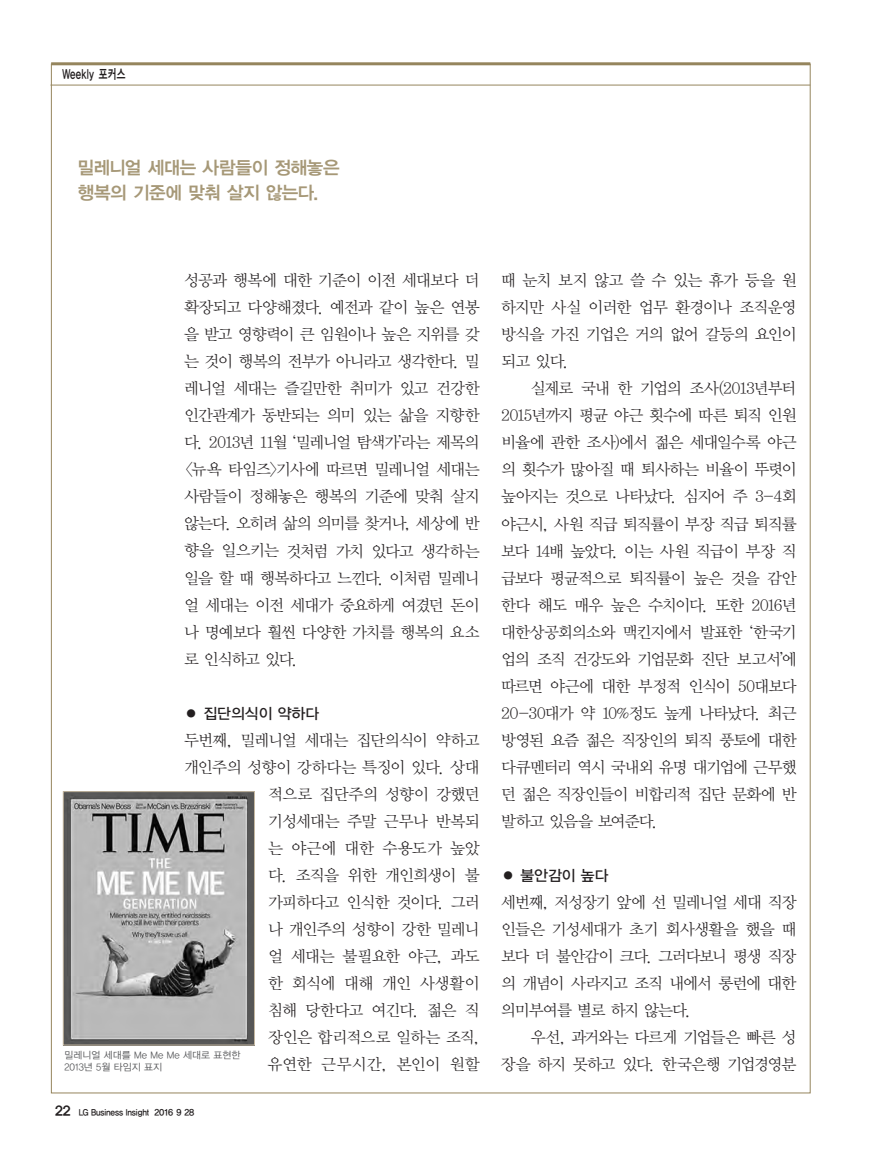
<style>
.page{position:relative;width:872px;height:1157px;background:#fff}
.page>*{position:absolute;margin:0;border:0;box-sizing:border-box;transform-origin:0 0}
._9__발문{font:18px "YDVYGO14";letter-spacing:-.025em;color:#a69877}
._3__본문{font:15.9px/27px "YDVY Mj O12";letter-spacing:-.07em;color:#231f20;text-align:justify}
._5__첫_본문{font:15.9px/27px "YDVY Mj O12";letter-spacing:-.05em;color:#231f20;text-align:justify}
.원_제목{font:15px "YDVYGO13";color:#231f20}
.t1{font:13.5px "YDVYGO14";letter-spacing:.025em;color:#231f20;scale:.7 1}
.사진_설명{font:9.75px/12.8px "YDVYGO12";color:#57585a}
.t2{font:9px "YDVYGO14";letter-spacing:-.015em;color:#231f20;scale:.9 1}
.s1{font-family:"YDVY Mj O12"}
.s2{font-family:"YDV Yhead M";font-size:13.5px}
</style>
<div class="page">
<hr style="left:51px;top:62px;width:759px;height:3px;background:#95855d">
<hr style="left:50px;top:85px;width:760px;height:1px;background:#95855d">
<img style="left:65px;top:793px;width:188px;height:250px">
<div style="left:63px;top:791px;width:192px;height:254px;border:1px solid #c5b8a1"></div>
<p class="t1" style="left:62px;top:65px;width:92px">Weekly 포커스</p>
<p class="_9__발문" style="left:78px;top:155px;width:263px">밀레니얼 세대는 사람들이 정해놓은</p>
<p class="_9__발문" style="left:78px;top:180px;width:242px">행복의 기준에 맞춰 살지 않는다.</p>
<p class="_3__본문" style="left:184px;top:266px;width:297px">성공과 행복에 대한 기준이 이전 세대보다 더 확장되고 다양해졌다. 예전과 같이 높은 연봉 을 받고 영향력이 큰 임원이나 높은 지위를 갖 는 것이 행복의 전부가 아니라고 생각한다. 밀 레니얼 세대는 즐길만한 취미가 있고 건강한 인간관계가 동반되는 의미 있는 삶을 지향한 다. 2013년 11월 ‘밀레니얼 탐색가’라는 제목의 &lt;뉴욕 타임즈&gt;기사에 따르면 밀레니얼 세대는 사람들이 정해놓은 행복의 기준에 맞춰 살지 않는다. 오히려 삶의 의미를 찾거나, 세상에 반 향을 일으키는 것처럼 가치 있다고 생각하는 일을 할 때 행복하다고 느낀다. 이처럼 밀레니 얼 세대는 이전 세대가 중요하게 여겼던 돈이 나 명예보다 훨씬 다양한 가치를 행복의 요소 로 인식하고 있다.</p>
<p class="원_제목" style="left:184px;top:703px;width:136px"><span class="s1">●</span> 집단의식이 약하다</p>
<p class="_5__첫_본문" style="left:184px;top:725px;width:297px;text-align:right">두번째, 밀레니얼 세대는 집단의식이 약하고 개인주의 성향이 강하다는 특징이 있다. 상대 적으로 집단주의 성향이 강했던<br>기성세대는 주말 근무나 반복되<br>는 야근에 대한 수용도가 높았<br>다. 조직을 위한 개인희생이 불<br>가피하다고 인식한 것이다. 그러<br>나 개인주의 성향이 강한 밀레니<br>얼 세대는 불필요한 야근, 과도<br>한 회식에 대해 개인 사생활이<br>침해 당한다고 여긴다. 젊은 직<br>장인은 합리적으로 일하는 조직,<br>유연한 근무시간, 본인이 원할</p>
<p class="사진_설명" style="left:64px;top:1047px;width:177px">밀레니얼 세대를 Me Me Me 세대로 표현한<br>2013년 5월 타임지 표지</p>
<p class="t2" style="left:55px;top:1106px;width:156px"><span class="s2">22</span> LG Business Insight 2016 9 28</p>
<p class="_5__첫_본문" style="left:501px;top:266px;width:297px">때 눈치 보지 않고 쓸 수 있는 휴가 등을 원 하지만 사실 이러한 업무 환경이나 조직운영 방식을 가진 기업은 거의 없어 갈등의 요인이 되고 있다.</p>
<p class="_3__본문" style="left:501px;top:374px;width:297px;text-indent:30px">실제로 국내 한 기업의 조사(2013년부터 2015년까지 평균 야근 횟수에 따른 퇴직 인원 비율에 관한 조사)에서 젊은 세대일수록 야근 의 횟수가 많아질 때 퇴사하는 비율이 뚜렷이 높아지는 것으로 나타났다. 심지어 주 3-4회 야근시, 사원 직급 퇴직률이 부장 직급 퇴직률 보다 14배 높았다. 이는 사원 직급이 부장 직 급보다 평균적으로 퇴직률이 높은 것을 감안 한다 해도 매우 높은 수치이다. 또한 2016년 대한상공회의소와 맥킨지에서 발표한 ‘한국기 업의 조직 건강도와 기업문화 진단 보고서’에 따르면 야근에 대한 부정적 인식이 50대보다 20-30대가 약 10%정도 높게 나타났다. 최근 방영된 요즘 젊은 직장인의 퇴직 풍토에 대한 다큐멘터리 역시 국내외 유명 대기업에 근무했 던 젊은 직장인들이 비합리적 집단 문화에 반 발하고 있음을 보여준다.</p>
<p class="원_제목" style="left:501px;top:865px;width:109px"><span class="s1">●</span> 불안감이 높다</p>
<p class="_5__첫_본문" style="left:501px;top:887px;width:297px">세번째, 저성장기 앞에 선 밀레니얼 세대 직장 인들은 기성세대가 초기 회사생활을 했을 때 보다 더 불안감이 크다. 그러다보니 평생 직장 의 개념이 사라지고 조직 내에서 롱런에 대한 의미부여를 별로 하지 않는다.</p>
<p class="_3__본문" style="left:501px;top:1022px;width:297px;text-align:right">우선, 과거와는 다르게 기업들은 빠른 성 장을 하지 못하고 있다. 한국은행 기업경영분</p>
</div>
